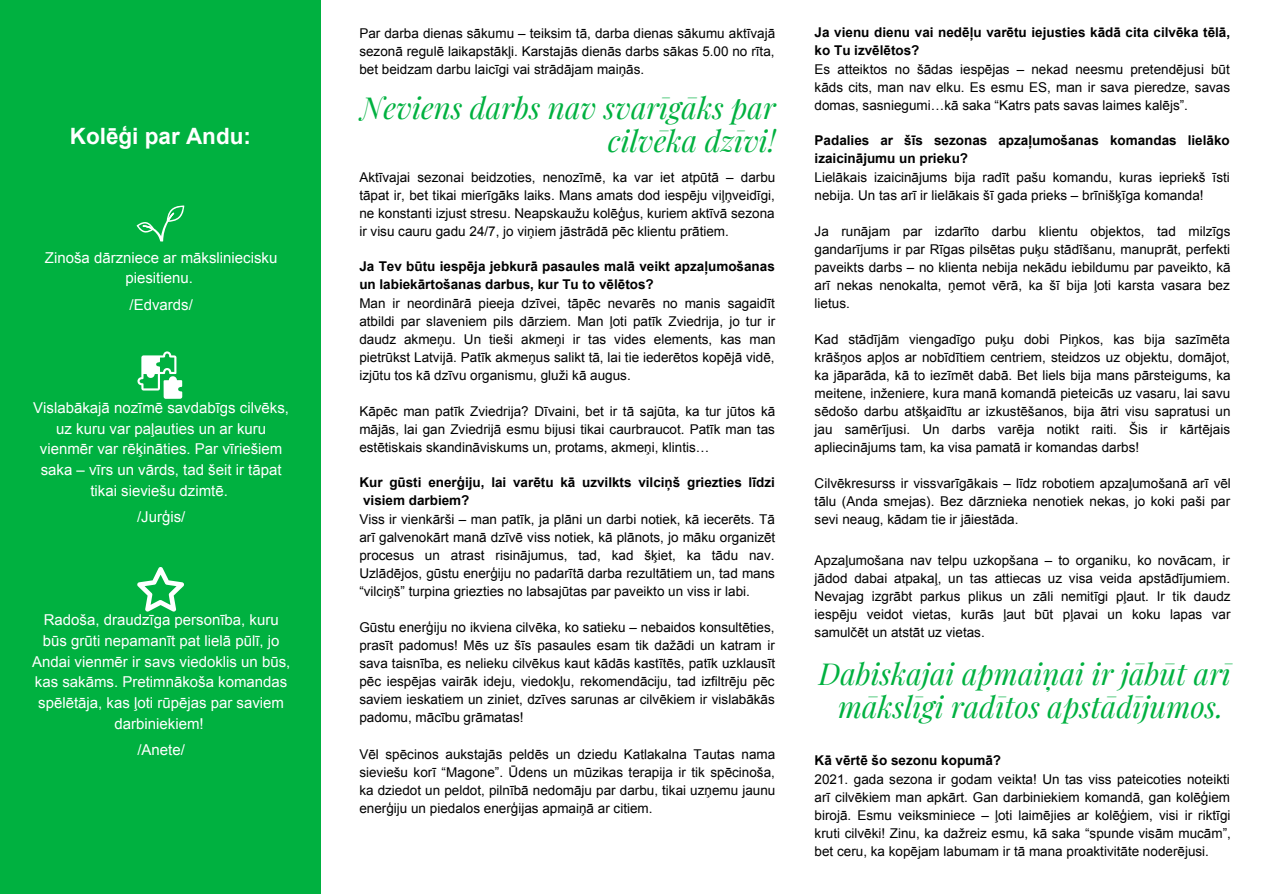
<style>
.page{position:relative;width:1263px;height:894px;background:#fff}
.page>*{position:absolute;margin:0;border:0;box-sizing:border-box;transform-origin:0 0}
.t1{font:italic 29.7px/32.5px "Playfair Display";color:#00b140;text-align:right}
.t2{font:700 22.5px "Arial";color:#fff}
.t3{font:15px/20.5px "Arial";color:#fff;text-align:center}
.t4{font:13.5px/18px "Arial";color:#000;text-align:justify}
.t5{font:700 13.5px/18px "Arial";color:#000}
</style>
<div class="page">
<div style="left:0;top:0;width:321px;height:893px;background:#00b140"></div>
<svg style="left:137px;top:205px;width:47px;height:36px"></svg>
<svg style="left:137px;top:351px;width:45px;height:48px"></svg>
<svg style="left:137px;top:567px;width:47px;height:44px"></svg>
<p class="t2" style="left:70px;top:127px;width:183px">Kolēģi par Andu:</p>
<p class="t3" style="left:45px;top:247px;width:234px">Zinoša dārzniece ar māksliniecisku piesitienu.</p>
<p class="t3" style="left:130px;top:294px;width:65px">/Edvards/</p>
<p class="t3" style="left:33px;top:397px;width:257px">Vislabākajā nozīmē savdabīgs cilvēks, uz kuru var paļauties un ar kuru vienmēr var rēķināties. Par vīriešiem saka – vīrs un vārds, tad šeit ir tāpat tikai sieviešu dzimtē.</p>
<p class="t3" style="left:137px;top:506px;width:50px">/Jurģis/</p>
<p class="t3" style="left:32px;top:609px;width:260px">Radoša, draudzīga personība, kuru būs grūti nepamanīt pat lielā pūlī, jo Andai vienmēr ir savs viedoklis un būs, kas sakāms. Pretimnākoša komandas spēlētāja, kas ļoti rūpējas par saviem darbiniekiem!</p>
<p class="t3" style="left:137px;top:739px;width:49px">/Anete/</p>
<p class="t4" style="left:359px;top:24px;width:417px">Par darba dienas sākumu – teiksim tā, darba dienas sākumu aktīvajā sezonā regulē laikapstākļi. Karstajās dienās darbs sākas 5.00 no rīta, bet beidzam darbu laicīgi vai strādājam maiņās.</p>
<p class="t1" style="left:361px;top:90px;width:416px">Neviens darbs nav svarīgāks par cilvēka dzīvi!</p>
<p class="t4" style="left:359px;top:168px;width:417px">Aktīvajai sezonai beidzoties, nenozīmē, ka var iet atpūtā – darbu tāpat ir, bet tikai mierīgāks laiks. Mans amats dod iespēju viļņveidīgi, ne konstanti izjust stresu. Neapskaužu kolēģus, kuriem aktīvā sezona ir visu cauru gadu 24/7, jo viņiem jāstrādā pēc klientu prātiem.</p>
<p class="t5" style="left:359px;top:258px;width:417px">Ja Tev būtu iespēja jebkurā pasaules malā veikt apzaļumošanas un labiekārtošanas darbus, kur Tu to vēlētos?</p>
<p class="t4" style="left:359px;top:294px;width:418px">Man ir neordinārā pieeja dzīvei, tāpēc nevarēs no manis sagaidīt atbildi par slaveniem pils dārziem. Man ļoti patīk Zviedrija, jo tur ir daudz akmeņu. Un tieši akmeņi ir tas vides elements, kas man pietrūkst Latvijā. Patīk akmeņus salikt tā, lai tie iederētos kopējā vidē, izjūtu tos kā dzīvu organismu, gluži kā augus.</p>
<p class="t4" style="left:359px;top:402px;width:417px">Kāpēc man patīk Zviedrija? Dīvaini, bet ir tā sajūta, ka tur jūtos kā mājās, lai gan Zviedrijā esmu bijusi tikai caurbraucot. Patīk man tas estētiskais skandināviskums un, protams, akmeņi, klintis…</p>
<p class="t5" style="left:359px;top:474px;width:417px">Kur gūsti enerģiju, lai varētu kā uzvilkts vilciņš griezties līdzi visiem darbiem?</p>
<p class="t4" style="left:359px;top:510px;width:417px">Viss ir vienkārši – man patīk, ja plāni un darbi notiek, kā iecerēts. Tā arī galvenokārt manā dzīvē viss notiek, kā plānots, jo māku organizēt procesus un atrast risinājumus, tad, kad šķiet, ka tādu nav.<br>Uzlādējos, gūstu enerģiju no padarītā darba rezultātiem un, tad mans “vilciņš” turpina griezties no labsajūtas par paveikto un viss ir labi.</p>
<p class="t4" style="left:359px;top:618px;width:417px">Gūstu enerģiju no ikviena cilvēka, ko satieku – nebaidos konsultēties, prasīt padomus! Mēs uz šīs pasaules esam tik dažādi un katram ir sava taisnība, es nelieku cilvēkus kaut kādās kastītēs, patīk uzklausīt pēc iespējas vairāk ideju, viedokļu, rekomendāciju, tad izfiltrēju pēc saviem ieskatiem un ziniet, dzīves sarunas ar cilvēkiem ir vislabākās padomu, mācību grāmatas!</p>
<p class="t4" style="left:359px;top:744px;width:418px">Vēl spēcinos aukstajās peldēs un dziedu Katlakalna Tautas nama sieviešu korī “Magone”. Ūdens un mūzikas terapija ir tik spēcinoša, ka dziedot un peldot, pilnībā nedomāju par darbu, tikai uzņemu jaunu enerģiju un piedalos enerģijas apmaiņā ar citiem.</p>
<p class="t5" style="left:815px;top:24px;width:417px">Ja vienu dienu vai nedēļu varētu iejusties kādā cita cilvēka tēlā, ko Tu izvēlētos?</p>
<p class="t4" style="left:815px;top:60px;width:417px">Es atteiktos no šādas iespējas – nekad neesmu pretendējusi būt kāds cits, man nav elku. Es esmu ES, man ir sava pieredze, savas domas, sasniegumi…kā saka “Katrs pats savas laimes kalējs”.</p>
<p class="t5" style="left:815px;top:132px;width:417px">Padalies ar šīs sezonas apzaļumošanas komandas lielāko izaicinājumu un prieku?</p>
<p class="t4" style="left:815px;top:168px;width:417px">Lielākais izaicinājums bija radīt pašu komandu, kuras iepriekš īsti nebija. Un tas arī ir lielākais šī gada prieks – brīnišķīga komanda!</p>
<p class="t4" style="left:815px;top:222px;width:418px">Ja runājam par izdarīto darbu klientu objektos, tad milzīgs gandarījums ir par Rīgas pilsētas puķu stādīšanu, manuprāt, perfekti paveikts darbs – no klienta nebija nekādu iebildumu par paveikto, kā arī nekas nenokalta, ņemot vērā, ka šī bija ļoti karsta vasara bez lietus.</p>
<p class="t4" style="left:815px;top:330px;width:417px">Kad stādījām viengadīgo puķu dobi Piņkos, kas bija sazīmēta krāšņos apļos ar nobīdītiem centriem, steidzos uz objektu, domājot, ka jāparāda, kā to iezīmēt dabā. Bet liels bija mans pārsteigums, ka meitene, inženiere, kura manā komandā pieteicās uz vasaru, lai savu sēdošo darbu atšķaidītu ar izkustēšanos, bija ātri visu sapratusi un jau samērījusi. Un darbs varēja notikt raiti. Šis ir kārtējais apliecinājums tam, ka visa pamatā ir komandas darbs!</p>
<p class="t4" style="left:815px;top:474px;width:418px">Cilvēkresurss ir vissvarīgākais – līdz robotiem apzaļumošanā arī vēl tālu (Anda smejas). Bez dārznieka nenotiek nekas, jo koki paši par sevi neaug, kādam tie ir jāiestāda.</p>
<p class="t4" style="left:815px;top:551px;width:417px">Apzaļumošana nav telpu uzkopšana – to organiku, ko novācam, ir jādod dabai atpakaļ, un tas attiecas uz visa veida apstādījumiem.<br>Nevajag izgrābt parkus plikus un zāli nemitīgi pļaut. Ir tik daudz iespēju veidot vietas, kurās ļaut būt pļavai un koku lapas var samulčēt un atstāt uz vietas.</p>
<p class="t1" style="left:819px;top:656px;width:414px;text-align:center">Dabiskajai apmaiņai ir jābūt arī mākslīgi radītos apstādījumos.</p>
<p class="t5" style="left:815px;top:751px;width:188px">Kā vērtē šo sezonu kopumā?</p>
<p class="t4" style="left:815px;top:769px;width:418px">2021. gada sezona ir godam veikta! Un tas viss pateicoties noteikti arī cilvēkiem man apkārt. Gan darbiniekiem komandā, gan kolēģiem birojā. Esmu veiksminiece – ļoti laimējies ar kolēģiem, visi ir riktīgi kruti cilvēki! Zinu, ka dažreiz esmu, kā saka “spunde visām mucām”, bet ceru, ka kopējam labumam ir tā mana proaktivitāte noderējusi.</p>
</div>
